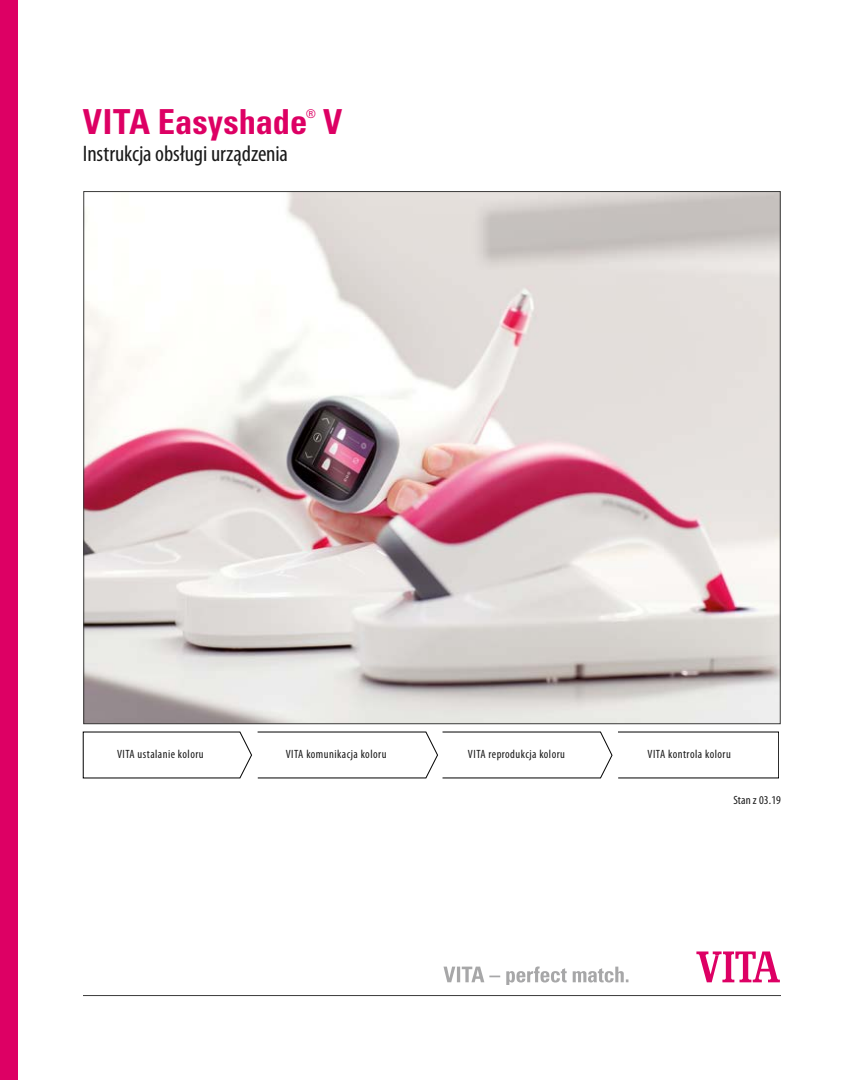
<style>
.page{position:relative;width:864px;height:1080px;background:#fff}
.page>*{position:absolute;margin:0;border:0;box-sizing:border-box;transform-origin:0 0}
.t1{font:700 condensed 34.5px "Univers LT";color:#dd0064}
.t2{font:condensed 22.5px "Myriad Pro";letter-spacing:-.005em;color:#1a1a1a}
.t3{font:condensed 12px "Myriad Pro";letter-spacing:.04em;color:#1a1a1a}
.t4{font:condensed 12px "Univers LT";color:#dd0064}
</style>
<div class="page">
<img style="left:85px;top:193px;width:693px;height:529px">
<hr style="left:83px;top:995px;width:697px;height:1px;background:#3b3b3a">
<div style="left:0;top:0;width:17px;height:1080px;background:#dd0064"></div>
<svg style="left:696px;top:951px;width:83px;height:31px"></svg>
<svg style="left:443px;top:966px;width:185px;height:18px"></svg>
<svg style="left:83px;top:732px;width:695px;height:46px"></svg>
<h1 class="t1" style="left:83px;top:100px;width:226px">VITA Easyshade</h1>
<p class="t4" style="left:306px;top:106px;width:11px">®</p>
<h1 class="t1" style="left:323px;top:100px;width:21px">V</h1>
<h2 class="t2" style="left:83px;top:142px;width:206px">Instrukcja obsługi urządzenia</h2>
<p class="t3" style="left:117px;top:748px;width:88px">VITA ustalanie koloru</p>
<p class="t3" style="left:285px;top:748px;width:102px">VITA komunikacja koloru</p>
<p class="t3" style="left:468px;top:748px;width:98px">VITA reprodukcja koloru</p>
<p class="t3" style="left:647px;top:748px;width:85px">VITA kontrola koloru</p>
<p class="t3" style="left:733px;top:794px;width:49px">Stan z 03.19</p>
</div>
